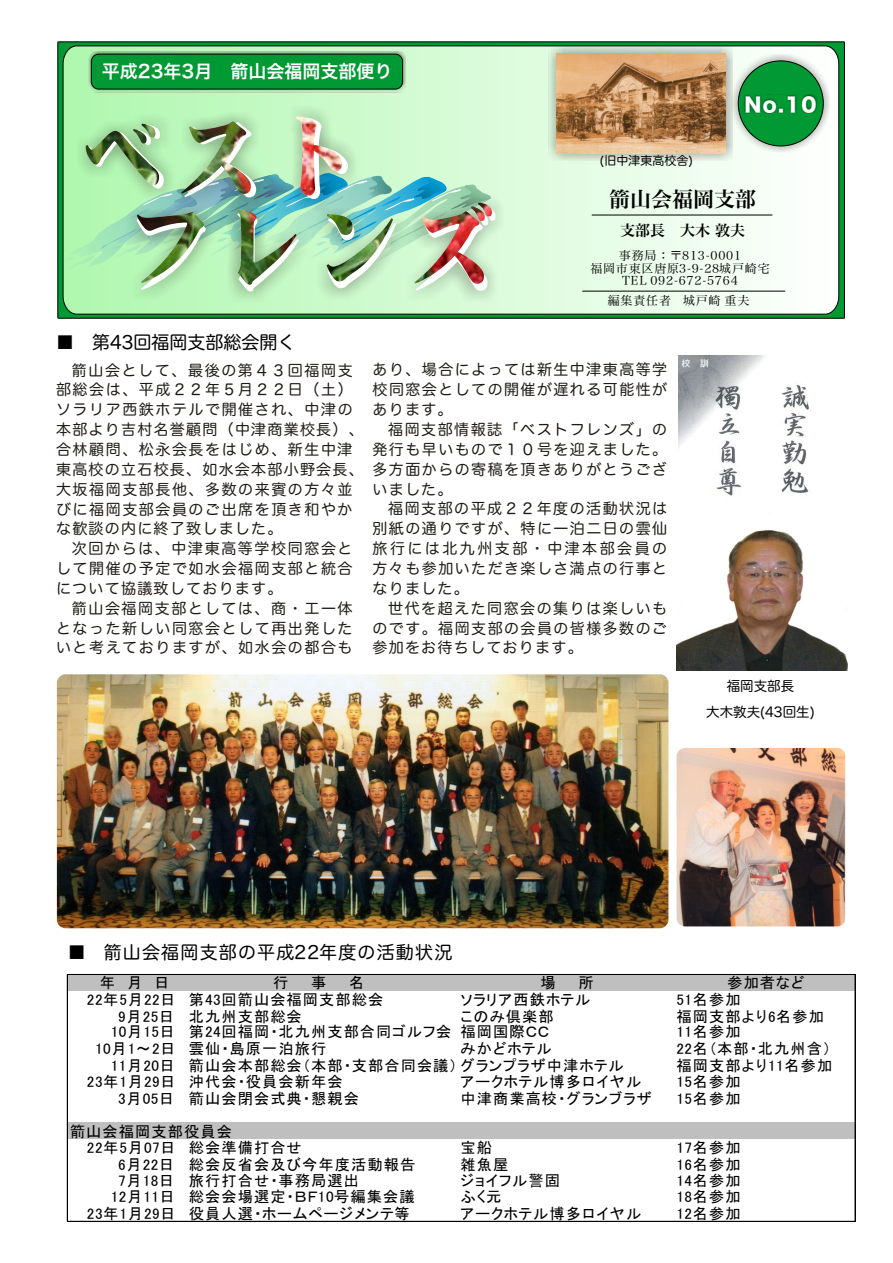
<style>
.page{position:relative;width:893px;height:1263px;background:#fff}
.page>*{position:absolute;margin:0;border:0;box-sizing:border-box;transform-origin:0 0}
.t1{font:93.45px/93.4px "DF Mincho UB WIN RKSJ H";letter-spacing:.1em;color:#fff;scale:.92 1}
.t2{font:21px "Hira Min Pro";color:#000}
.t3{font:700 19.35px "Hira Kaku Std";color:#fff}
.t4{font:18px "Hira Maru Pro W4";letter-spacing:.065em;color:#000}
.t5{font:18px "Hira Kaku Pro";color:#fff}
.t6{font:18px "Hira Maru Pro W4";color:#000}
.t7{font:15.3px/16.5px "MS P Gothic";letter-spacing:.07em;color:#000}
.t8{font:15px/19.8px "Hira Maru Pro W4";letter-spacing:.1em;color:#1f1a17;text-align:justify}
.t9{font:15px "Hira Min Pro";color:#000}
.t10{font:13.5px/26px "Hira Maru Pro W4";color:#000;text-align:center}
.t11{font:12px/12.6px "Hira Min Pro W3";letter-spacing:.065em;color:#000;text-align:center}
.t12{font:12px "Hira Maru Pro W4";color:#000}
</style>
<div class="page">
<img style="left:57px;top:674px;width:611px;height:254px;border-radius:9px">
<img style="left:677px;top:748px;width:169px;height:178px;border-radius:9px">
<div style="left:57px;top:41px;width:788px;height:278px;background:#093;border:1px solid #000"></div>
<svg style="left:62px;top:45px;width:778px;height:270px;background:#dbf4db"></svg>
<svg style="left:57px;top:171px;width:15px;height:100px"></svg>
<svg style="left:72px;top:104px;width:436px;height:202px;background:#bff1c8"></svg>
<svg style="left:86px;top:116px;width:267px;height:169px;background:#a5e3b9"></svg>
<img style="left:86px;top:124px;width:73px;height:61px">
<img style="left:181px;top:121px;width:70px;height:73px">
<img style="left:296px;top:116px;width:46px;height:79px">
<img style="left:137px;top:212px;width:67px;height:71px">
<img style="left:237px;top:209px;width:60px;height:76px">
<img style="left:327px;top:214px;width:66px;height:67px">
<img style="left:414px;top:202px;width:78px;height:82px">
<div style="left:88px;top:51px;width:317px;height:41px;background:#1f1a17;opacity:.49"></div>
<div style="left:91px;top:54px;width:312px;height:35px;background:#093;border:1px solid #000;border-radius:7px"></div>
<svg style="left:591px;top:214px;width:182px;height:2px"></svg>
<svg style="left:581px;top:290px;width:205px;height:2px"></svg>
<div style="left:731px;top:54px;width:99px;height:99px;background:#1f1a17;opacity:.49"></div>
<div style="left:738px;top:60px;width:86px;height:86px;background:#093;border:1px solid #000;border-radius:50%"></div>
<svg style="left:744px;top:94px;width:73px;height:20px"></svg>
<div style="left:549px;top:46px;width:184px;height:115px;background:#1f1a17;opacity:.49"></div>
<img style="left:556px;top:53px;width:170px;height:100px">
<img style="left:678px;top:356px;width:131px;height:140px">
<img style="left:677px;top:529px;width:170px;height:142px">
<div style="left:67px;top:974px;width:789px;height:17px;background:#bfbfbf"></div>
<div style="left:67px;top:1123px;width:789px;height:16px;background:#bfbfbf"></div>
<hr style="left:67px;top:974px;width:1px;height:247px;background:#000">
<hr style="left:855px;top:974px;width:1px;height:247px;background:#000">
<hr style="left:67px;top:974px;width:789px;height:1px;background:#000">
<hr style="left:67px;top:1221px;width:789px;height:1px;background:#000">
<p class="t5" style="left:102px;top:63px;width:292px">平成23年3月　箭山会福岡支部便り</p>
<h1 class="t1" style="left:128px;top:112px;width:402px;text-indent:-43px">ベスト<br>フレンズ</h1>
<p class="t6" style="left:56px;top:333px;width:241px">■　第43回福岡支部総会開く</p>
<p class="t12" style="left:600px;top:155px;width:94px">(旧中津東高校舎)</p>
<p class="t3" style="left:745px;top:95px;width:73px">No.10</p>
<h2 class="t2" style="left:609px;top:189px;width:148px">箭山会福岡支部</h2>
<p class="t9" style="left:620px;top:223px;width:126px">支部長　大木敦夫</p>
<p class="t11" style="left:590px;top:249px;width:181px">事務局：〒813-0001<br>福岡市東区唐原3-9-28城戸崎宅<br>TEL 092-672-5764</p>
<p class="t11" style="left:608px;top:294px;width:143px">編集責任者　城戸崎重夫</p>
<p class="t8" style="left:56px;top:360px;width:309px;text-align:left;text-indent:16px">箭山会として、最後の第４３回福岡支部総会は、平成２２年５月２２日（土）ソラリア西鉄ホテルで開催され、中津の本部より吉村名誉顧問（中津商業校長）、合林顧問、松永会長をはじめ、新生中津東高校の立石校長、如水会本部小野会長、大坂福岡支部長他、多数の来賓の方々並びに福岡支部会員のご出席を頂き和やかな歓談の内に終了致しました。</p>
<p class="t8" style="left:56px;top:539px;width:298px;text-indent:16px">次回からは、中津東高等学校同窓会として開催の予定で如水会福岡支部と統合について協議致しております。</p>
<p class="t8" style="left:56px;top:598px;width:298px;text-indent:16px">箭山会福岡支部としては、商・工一体となった新しい同窓会として再出発したいと考えておりますが、如水会の都合も</p>
<p class="t8" style="left:373px;top:360px;width:296px">あり、場合によっては新生中津東高等学校同窓会としての開催が遅れる可能性があります。</p>
<p class="t8" style="left:373px;top:419px;width:296px;text-indent:16px">福岡支部情報誌「ベストフレンズ」の発行も早いもので１０号を迎えました。多方面からの寄稿を頂きありがとうございました。</p>
<p class="t8" style="left:372px;top:499px;width:296px;text-indent:16px">福岡支部の平成２２年度の活動状況は別紙の通りですが、特に一泊二日の雲仙旅行には北九州支部・中津本部会員の方々も参加いただき楽しさ満点の行事となりました。</p>
<p class="t8" style="left:372px;top:598px;width:296px;text-indent:16px">世代を超えた同窓会の集りは楽しいものです。福岡支部の会員の皆様多数のご参加をお待ちしております。</p>
<p class="t10" style="left:706px;top:673px;width:110px">福岡支部長<br>大木敦夫(43回生)</p>
<p class="t4" style="left:68px;top:943px;width:386px">■　箭山会福岡支部の平成22年度の活動状況</p>
<p class="t7" style="left:100px;top:975px;width:71px">年月日</p>
<p class="t7" style="left:273px;top:975px;width:17px">行</p>
<p class="t7" style="left:311px;top:975px;width:17px">事</p>
<p class="t7" style="left:349px;top:975px;width:17px">名</p>
<p class="t7" style="left:541px;top:975px;width:17px">場</p>
<p class="t7" style="left:579px;top:975px;width:17px">所</p>
<p class="t7" style="left:727px;top:975px;width:79px">参加者など</p>
<p class="t7" style="left:87px;top:991px;width:298px">22年5月22日 第43回箭山会福岡支部総会</p>
<p class="t7" style="left:460px;top:991px;width:132px">ソラリア西鉄ホテル</p>
<p class="t7" style="left:676px;top:991px;width:66px">51名参加</p>
<p class="t7" style="left:118px;top:1008px;width:185px">9月25日 北九州支部総会</p>
<p class="t7" style="left:460px;top:1008px;width:95px">このみ倶楽部</p>
<p class="t7" style="left:676px;top:1008px;width:149px">福岡支部より6名参加</p>
<p class="t7" style="left:111px;top:1024px;width:440px">10月15日 第24回福岡・北九州支部合同ゴルフ会 福岡国際ＣＣ</p>
<p class="t7" style="left:676px;top:1024px;width:66px">11名参加</p>
<p class="t7" style="left:95px;top:1040px;width:233px">10月1～2日 雲仙・島原一泊旅行</p>
<p class="t7" style="left:460px;top:1040px;width:93px">みかどホテル</p>
<p class="t7" style="left:676px;top:1040px;width:156px">22名（本部・北九州含）</p>
<p class="t7" style="left:111px;top:1057px;width:515px">11月20日 箭山会本部総会（本部・支部合同会議）グランプラザ中津ホテル</p>
<p class="t7" style="left:676px;top:1057px;width:157px">福岡支部より11名参加</p>
<p class="t7" style="left:87px;top:1073px;width:257px">23年1月29日 沖代会・役員会新年会</p>
<p class="t7" style="left:460px;top:1073px;width:182px">アークホテル博多ロイヤル</p>
<p class="t7" style="left:676px;top:1073px;width:66px">15名参加</p>
<p class="t7" style="left:118px;top:1090px;width:242px">3月05日 箭山会閉会式典・懇親会</p>
<p class="t7" style="left:460px;top:1090px;width:193px">中津商業高校・グランブラザ</p>
<p class="t7" style="left:676px;top:1090px;width:66px">15名参加</p>
<p class="t7" style="left:87px;top:1123px;width:216px;text-indent:-17px">箭山会福岡支部役員会<br>22年5月07日 総会準備打合せ</p>
<p class="t7" style="left:460px;top:1139px;width:33px">宝船</p>
<p class="t7" style="left:676px;top:1139px;width:66px">17名参加</p>
<p class="t7" style="left:118px;top:1156px;width:299px">6月22日 総会反省会及び今年度活動報告</p>
<p class="t7" style="left:460px;top:1156px;width:49px">雑魚屋</p>
<p class="t7" style="left:676px;top:1156px;width:66px">16名参加</p>
<p class="t7" style="left:118px;top:1172px;width:242px">7月18日 旅行打合せ・事務局選出</p>
<p class="t7" style="left:460px;top:1172px;width:101px">ジョイフル警固</p>
<p class="t7" style="left:676px;top:1172px;width:66px">14名参加</p>
<p class="t7" style="left:111px;top:1188px;width:305px">12月11日 総会会場選定・ＢＦ10号編集会議</p>
<p class="t7" style="left:460px;top:1188px;width:43px">ふく元</p>
<p class="t7" style="left:676px;top:1188px;width:66px">18名参加</p>
<p class="t7" style="left:87px;top:1205px;width:324px">23年1月29日 役員人選・ホームページメンテ等</p>
<p class="t7" style="left:460px;top:1205px;width:182px">アークホテル博多ロイヤル</p>
<p class="t7" style="left:676px;top:1205px;width:66px">12名参加</p>
</div>
